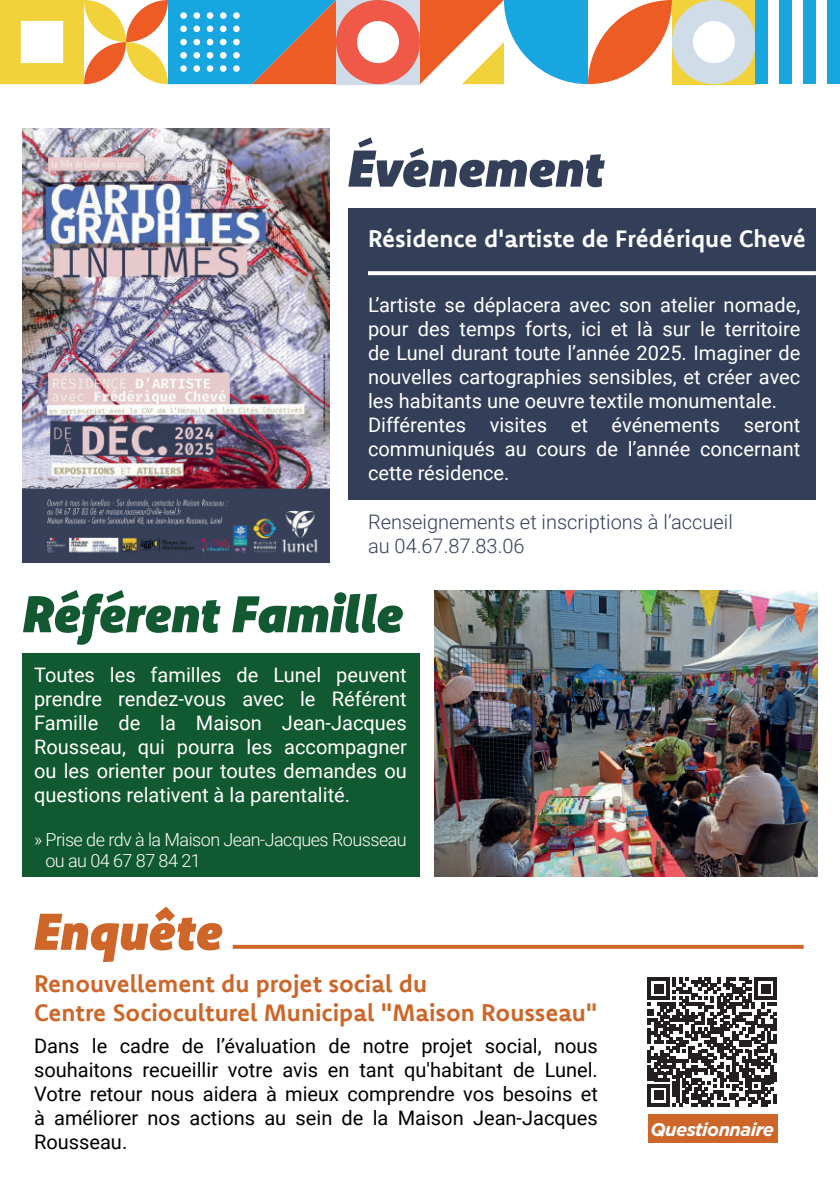
<style>
.page{position:relative;width:840px;height:1191px;background:#fff}
.page>*{position:absolute;margin:0;border:0;box-sizing:border-box;transform-origin:0 0}
.t1{font:italic 900 52px "Komet";color:#333f59}
.t2{font:italic 900 52px "Komet";color:#ce6629}
.t3{font:italic 900 51.8px "Komet";color:#125931}
.t4{font:700 24px/28.8px "Komet";color:#ce6629}
.t5{font:700 24px "Komet";color:#fff}
.t6{font:20px/24px "Roboto";color:#fff}
.t7{font:20px/24px "Roboto";color:#000001;text-align:justify}
.t8{font:300 20px/24px "Roboto";color:#333f59}
.t9{font:italic 700 18.4px "Gotham";letter-spacing:-.03em;color:#fff}
.t10{font:300 18px/21.6px "Roboto";letter-spacing:-.03em;color:#fff}
</style>
<div class="page">
<div style="left:671px;top:0;width:84px;height:84px;background:#f1d23b"></div>
<div style="left:671px;top:0;width:84px;height:84px;background:#d1dce9;border-radius:50%"></div>
<div style="left:692px;top:21px;width:42px;height:42px;background:#fff;border-radius:50%"></div>
<div style="left:336px;top:0;width:84px;height:84px;background:#d1dce9"></div>
<div style="left:336px;top:0;width:84px;height:84px;background:#f05848;border-radius:50%"></div>
<div style="left:357px;top:21px;width:42px;height:42px;background:#fff;border-radius:50%"></div>
<div style="left:755px;top:0;width:12px;height:84px;background:#17a6df"></div>
<div style="left:779px;top:0;width:12px;height:84px;background:#17a6df"></div>
<div style="left:827px;top:0;width:12px;height:84px;background:#17a6df"></div>
<div style="left:803px;top:0;width:12px;height:84px;background:#17a6df"></div>
<svg style="left:420px;top:0;width:251px;height:84px"></svg>
<svg style="left:0;top:0;width:336px;height:84px"></svg>
<hr style="left:420px;top:0;width:84px;height:1px;background:#ed5c24">
<hr style="left:503px;top:0;width:84px;height:1px;background:#17a6df">
<hr style="left:671px;top:0;width:84px;height:1px;background:#f1d23b">
<img style="left:23px;top:129px;width:307px;height:434px">
<svg style="left:358px;top:137px;width:14px;height:11px"></svg>
<svg style="left:61px;top:590px;width:18px;height:13px"></svg>
<svg style="left:106px;top:590px;width:18px;height:13px"></svg>
<svg style="left:409px;top:148px;width:15px;height:10px"></svg>
<div style="left:348px;top:208px;width:467px;height:292px;background:#333f59"></div>
<div style="left:23px;top:653px;width:397px;height:223px;background:#115930"></div>
<svg style="left:368px;top:271px;width:447px;height:4px;background:#f5f5f7"></svg>
<svg style="left:232px;top:944px;width:571px;height:4px;background:#d88656"></svg>
<img style="left:434px;top:590px;width:382px;height:286px">
<svg style="left:647px;top:977px;width:129px;height:129px"></svg>
<div style="left:647px;top:1114px;width:130px;height:29px;background:#ce662a"></div>
<h1 class="t1" style="left:348px;top:135px;width:258px">Evenement</h1>
<p class="t5" style="left:368px;top:223px;width:439px">Résidence d'artiste de Frédérique Chevé</p>
<p class="t6" style="left:368px;top:294px;width:433px">L’artiste se déplacera avec son atelier nomade, pour des temps forts, ici et là sur le territoire de Lunel durant toute l’année 2025. Imaginer de nouvelles cartographies sensibles, et créer avec les habitants une oeuvre textile monumentale.<br>Différentes visites et événements seront communiqués au cours de l’année concernant cette résidence.</p>
<p class="t8" style="left:368px;top:511px;width:366px">Renseignements et inscriptions à l’accueil au 04.67.87.83.06</p>
<h2 class="t3" style="left:23px;top:580px;width:382px">Referent Famille</h2>
<p class="t6" style="left:34px;top:664px;width:374px;text-align:justify">Toutes les familles de Lunel peuvent prendre rendez-vous avec le Référent Famille de la Maison Jean-Jacques Rousseau, qui pourra les accompagner ou les orienter pour toutes demandes ou questions relativent à la parentalité.</p>
<p class="t10" style="left:45px;top:830px;width:363px;text-indent:-11px">» Prise de rdv à la Maison Jean-Jacques Rousseau ou au 04 67 87 84 21</p>
<h1 class="t2" style="left:34px;top:897px;width:190px">Enquête</h1>
<p class="t4" style="left:34px;top:969px;width:564px">Renouvellement du projet social du<br>Centre Socioculturel Municipal "Maison Rousseau"</p>
<p class="t7" style="left:34px;top:1035px;width:565px">Dans le cadre de l’évaluation de notre projet social, nous souhaitons recueillir votre avis en tant qu'habitant de Lunel.<br>Votre retour nous aidera à mieux comprendre vos besoins et à améliorer nos actions au sein de la Maison Jean-Jacques Rousseau.</p>
<p class="t9" style="left:650px;top:1121px;width:125px">Questionnaire</p>
</div>
